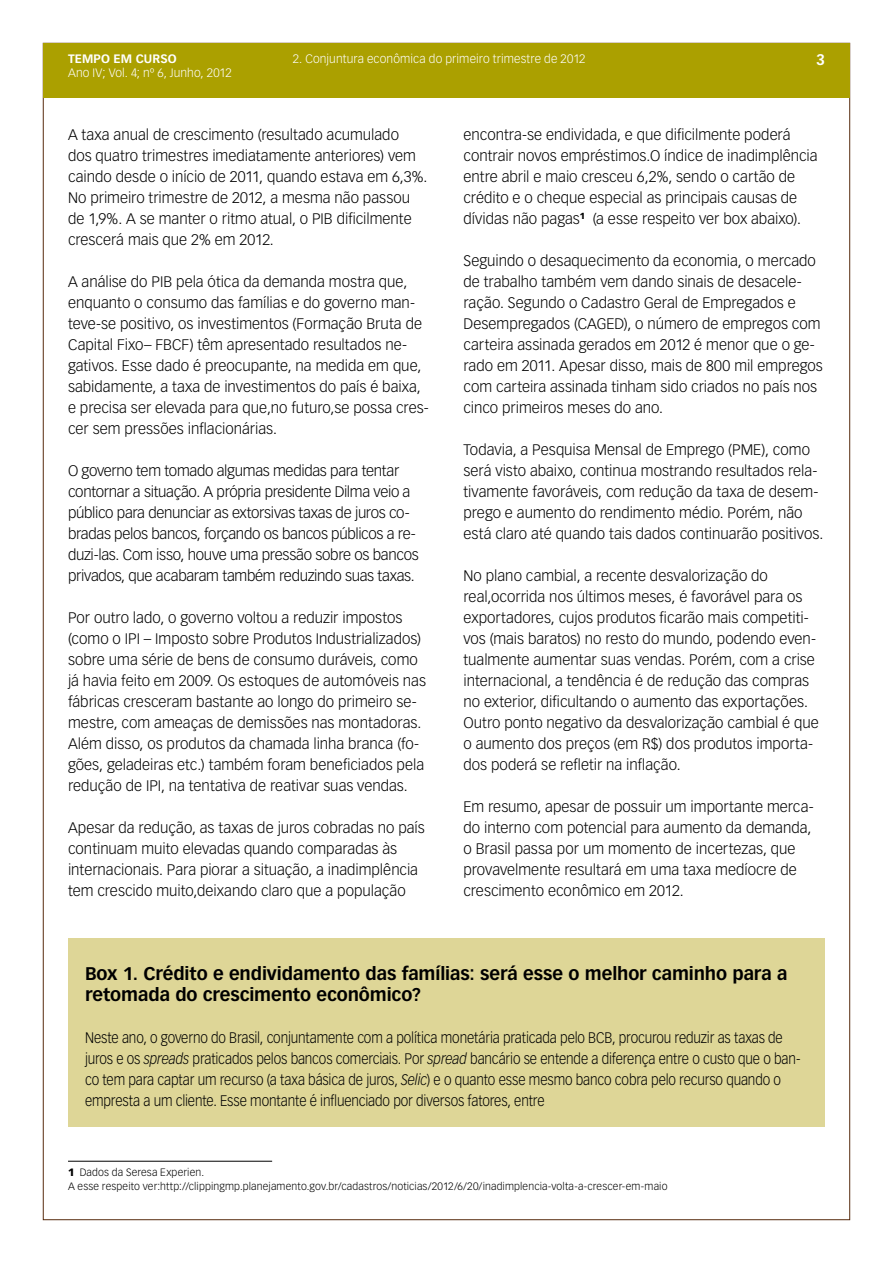
<style>
.page{position:relative;width:893px;height:1263px;background:#fff}
.page>*{position:absolute;margin:0;border:0;box-sizing:border-box;transform-origin:0 0}
.t1{font:700 18px/21px "Vectora LT Std";letter-spacing:-.005em;color:#000}
.t2{font:300 15px/21px "Vectora LT Std";color:#000}
.t3{font:300 15px/21px "Vectora LT Std";color:#000;scale:.9 1}
.t4{font:300 15px/21px "Vectora LT Std";letter-spacing:-.02em;color:#000}
.t5{font:700 15px "Vectora LT Std";color:#fff}
.t6{font:300 12px "Vectora LT Std";letter-spacing:.01em;color:#fff}
.t7{font:700 12px "Vectora LT Std";letter-spacing:.01em;color:#fff}
.t8{font:300 10.5px/13.5px "Vectora LT Std";letter-spacing:.015em;color:#000}
.s1{font-style:italic}
.s2{font-weight:900}
</style>
<div class="page">
<div style="left:43px;top:43px;width:806px;height:55px;background:#aba000"></div>
<hr style="left:68px;top:1161px;width:204px;height:1px;background:#000">
<div style="left:68px;top:939px;width:757px;height:188px;background:#ded697"></div>
<p class="t6" style="left:293px;top:52px;width:294px">2. Conjuntura econômica do primeiro trimestre de 2012</p>
<p class="t7" style="left:68px;top:51px;width:110px">TEMPO EM CURSO</p>
<p class="t5" style="left:816px;top:51px;width:10px">3</p>
<p class="t6" style="left:68px;top:66px;width:165px">Ano IV; Vol. 4; nº 6, Junho, 2012</p>
<p class="t2" style="left:68px;top:124px;width:361px">A taxa anual de crescimento (resultado acumulado<br>dos quatro trimestres imediatamente anteriores) vem caindo desde o início de 2011, quando estava em 6,3%.<br>No primeiro trimestre de 2012, a mesma não passou de 1,9%. A se manter o ritmo atual, o PIB dificilmente crescerá mais que 2% em 2012.</p>
<p class="t2" style="left:68px;top:271px;width:362px">A análise do PIB pela ótica da demanda mostra que, enquanto o consumo das famílias e do governo man&shy;teve-se positivo, os investimentos (Formação Bruta de Capital Fixo– FBCF) têm apresentado resultados ne&shy;gativos. Esse dado é preocupante, na medida em que, sabidamente, a taxa de investimentos do país é baixa, e precisa ser elevada para que,no futuro,se possa cres&shy;cer sem pressões inflacionárias.</p>
<p class="t4" style="left:68px;top:460px;width:352px">O governo tem tomado algumas medidas para tentar contornar a situação. A própria presidente Dilma veio a público para denunciar as extorsivas taxas de juros co&shy;bradas pelos bancos, forçando os bancos públicos a re&shy;duzi-las. Com isso, houve uma pressão sobre os bancos privados, que acabaram também reduzindo suas taxas.</p>
<p class="t2" style="left:68px;top:607px;width:359px">Por outro lado, o governo voltou a reduzir impostos (como o IPI – Imposto sobre Produtos Industrializados) sobre uma série de bens de consumo duráveis, como já havia feito em 2009. Os estoques de automóveis nas fábricas cresceram bastante ao longo do primeiro se&shy;mestre, com ameaças de demissões nas montadoras.<br>Além disso, os produtos da chamada linha branca (fo&shy;gões, geladeiras etc.) também foram beneficiados pela redução de IPI, na tentativa de reativar suas vendas.</p>
<p class="t2" style="left:68px;top:817px;width:358px">Apesar da redução, as taxas de juros cobradas no país continuam muito elevadas quando comparadas às internacionais. Para piorar a situação, a inadimplência tem crescido muito,deixando claro que a população</p>
<p class="t2" style="left:463px;top:124px;width:355px">encontra-se endividada, e que dificilmente poderá contrair novos empréstimos.O índice de inadimplência entre abril e maio cresceu 6,2%, sendo o cartão de crédito e o cheque especial as principais causas de dívidas não pagas<sup>1</sup> (a esse respeito ver box abaixo).</p>
<p class="t2" style="left:463px;top:250px;width:361px">Seguindo o desaquecimento da economia, o mercado de trabalho também vem dando sinais de desacele&shy;ração. Segundo o Cadastro Geral de Empregados e Desempregados (CAGED), o número de empregos com carteira assinada gerados em 2012 é menor que o ge&shy;rado em 2011. Apesar disso, mais de 800 mil empregos com carteira assinada tinham sido criados no país nos cinco primeiros meses do ano.</p>
<p class="t2" style="left:463px;top:439px;width:361px">Todavia, a Pesquisa Mensal de Emprego (PME), como será visto abaixo, continua mostrando resultados rela&shy;tivamente favoráveis, com redução da taxa de desem&shy;prego e aumento do rendimento médio. Porém, não está claro até quando tais dados continuarão positivos.</p>
<p class="t2" style="left:463px;top:565px;width:357px">No plano cambial, a recente desvalorização do real,ocorrida nos últimos meses, é favorável para os exportadores, cujos produtos ficarão mais competiti&shy;vos (mais baratos) no resto do mundo, podendo even&shy;tualmente aumentar suas vendas. Porém, com a crise internacional, a tendência é de redução das compras no exterior, dificultando o aumento das exportações.<br>Outro ponto negativo da desvalorização cambial é que o aumento dos preços (em R$) dos produtos importa&shy;dos poderá se refletir na inflação.</p>
<p class="t2" style="left:463px;top:796px;width:352px">Em resumo, apesar de possuir um importante merca&shy;do interno com potencial para aumento da demanda, o Brasil passa por um momento de incertezas, que provavelmente resultará em uma taxa medíocre de crescimento econômico em 2012.</p>
<p class="t1" style="left:85px;top:963px;width:704px">Box 1. Crédito e endividamento das famílias: será esse o melhor caminho para a retomada do crescimento econômico?</p>
<p class="t3" style="left:85px;top:1027px;width:796px">Neste ano, o governo do Brasil, conjuntamente com a política monetária praticada pelo BCB, procurou reduzir as taxas de juros e os <span class="s1">spreads</span> praticados pelos bancos comerciais. Por <span class="s1">spread</span> bancário se entende a diferença entre o custo que o ban&shy;co tem para captar um recurso (a taxa básica de juros, <span class="s1">Selic</span>) e o quanto esse mesmo banco cobra pelo recurso quando o empresta a um cliente. Esse montante é influenciado por diversos fatores, entre</p>
<p class="t8" style="left:68px;top:1166px;width:601px"><span class="s2">1</span> Dados da Seresa Experien.<br>A esse respeito ver:http://clippingmp.planejamento.gov.br/cadastros/noticias/2012/6/20/inadimplencia-volta-a-crescer-em-maio</p>
</div>
